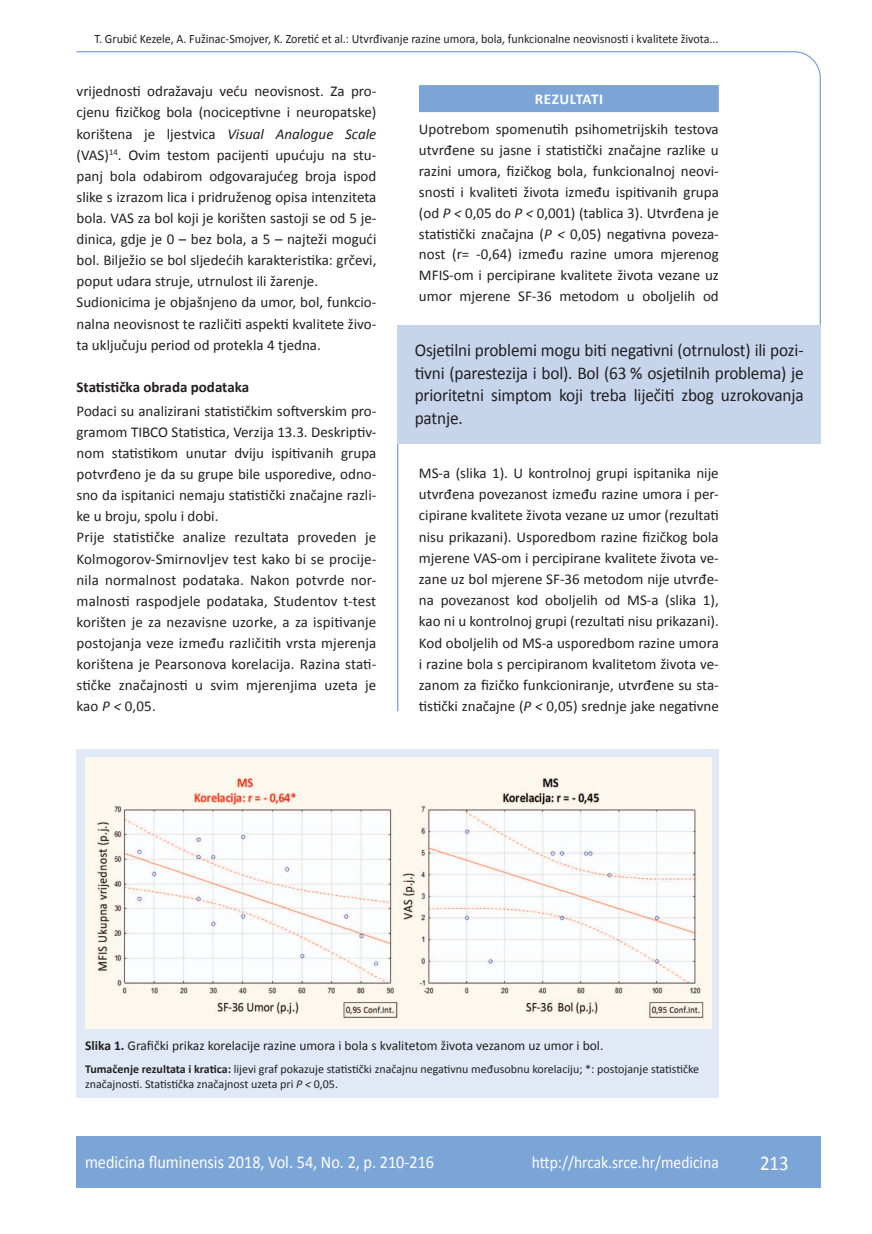
<style>
.page{position:relative;width:872px;height:1234px;background:#fff}
.page>*{position:absolute;margin:0;border:0;box-sizing:border-box;transform-origin:0 0}
.t1{font:21px "Calibri";color:#fff;scale:.9 1}
.t2{font:18px/22.5px "Calibri";letter-spacing:-.01em;color:#231f20;text-align:justify;scale:.96 1}
.t3{font:18px "Calibri";color:#fff;scale:.9 1}
.t4{font:17.25px "Calibri";color:#fff;scale:.9 1}
.t5{font:15px/21.1px "Calibri";color:#231f20}
.t6{font:700 15px "Calibri";color:#231f20}
.t7{font:700 15px "Calibri";letter-spacing:.035em;color:#fff}
.t8{font:13.5px "Calibri";color:#231f20}
.t9{font:12.75px "Calibri";color:#231f20;scale:.94 1}
.t10{font:12px/15px "Calibri";color:#231f20}
.s1{font-style:italic}
.s2{font-weight:700}
</style>
<div class="page">
<svg style="left:76px;top:51px;width:745px;height:275px"></svg>
<hr style="left:397px;top:444px;width:1px;height:267px;background:#7ca5d7">
<div style="left:77px;top:1135px;width:744px;height:51px;background:#7ca5d7"></div>
<div style="left:398px;top:325px;width:422px;height:119px;background:#c6d5ec"></div>
<div style="left:77px;top:748px;width:642px;height:349px;background:#e1e9f6"></div>
<img style="left:85px;top:757px;width:626px;height:271px">
<div style="left:419px;top:85px;width:300px;height:27px;background:#7ca5d7"></div>
<p class="t9" style="left:95px;top:30px;width:665px">T. Grubić Kezele, A. Fužinac-Smojver, K. Zoretić et al.: Utvrđivanje razine umora, bola, funkcionalne neovisnosti i kvalitete života...</p>
<p class="t5" style="left:77px;top:80px;width:301px">vrijednosti odražavaju veću neovisnost. Za pro&shy;cjenu fizičkog bola (nociceptivne i neuropatske) korištena je ljestvica <span class="s1">Visual Analogue Scale </span>(VAS)<sup>14</sup>. Ovim testom pacijenti upućuju na stu&shy;panj bola odabirom odgovarajućeg broja ispod slike s izrazom lica i pridruženog opisa intenziteta bola. VAS za bol koji je korišten sastoji se od 5 je&shy;dinica, gdje je 0 – bez bola, a 5 – najteži mogući bol. Bilježio se bol sljedećih karakteristika: grčevi, poput udara struje, utrnulost ili žarenje.<br>Sudionicima je objašnjeno da umor, bol, funkcio&shy;nalna neovisnost te različiti aspekti kvalitete živo&shy;ta uključuju period od protekla 4 tjedna.</p>
<p class="t6" style="left:77px;top:377px;width:174px">Statistička obrada podataka</p>
<p class="t5" style="left:77px;top:399px;width:301px">Podaci su analizirani statističkim softverskim pro&shy;gramom TIBCO Statistica, Verzija 13.3. Deskriptiv&shy;nom statistikom unutar dviju ispitivanih grupa potvrđeno je da su grupe bile usporedive, odno&shy;sno da ispitanici nemaju statistički značajne razli&shy;ke u broju, spolu i dobi.<br>Prije statističke analize rezultata proveden je Kolmogorov-Smirnovljev test kako bi se procije&shy;nila normalnost podataka. Nakon potvrde nor&shy;malnosti raspodjele podataka, Studentov t-test korišten je za nezavisne uzorke, a za ispitivanje postojanja veze između različitih vrsta mjerenja korištena je Pearsonova korelacija. Razina stati&shy;stičke značajnosti u svim mjerenjima uzeta je kao <span class="s1">P &lt;</span> 0,05.</p>
<p class="t7" style="left:535px;top:90px;width:70px">REZULTATI</p>
<p class="t5" style="left:419px;top:118px;width:301px;text-align:justify">Upotrebom spomenutih psihometrijskih testova utvrđene su jasne i statistički značajne razlike u razini umora, fizičkog bola, funkcionalnoj neovi&shy;snosti i kvaliteti života između ispitivanih grupa (od <span class="s1">P &lt;</span> 0,05 do <span class="s1">P &lt;</span> 0,001) (tablica 3). Utvrđena je statistički značajna (<span class="s1">P &lt;</span> 0,05) negativna poveza&shy;nost (r= -0,64) između razine umora mjerenog MFIS-om i percipirane kvalitete života vezane uz umor mjerene SF-36 metodom u oboljelih od</p>
<p class="t2" style="left:415px;top:338px;width:407px">Osjetilni problemi mogu biti negativni (otrnulost) ili pozi&shy;tivni (parestezija i bol). Bol (63 % osjetilnih problema) je prioritetni simptom koji treba liječiti zbog uzrokovanja patnje.</p>
<p class="t5" style="left:419px;top:461px;width:301px;text-align:justify">MS-a (slika 1). U kontrolnoj grupi ispitanika nije utvrđena povezanost između razine umora i per&shy;cipirane kvalitete života vezane uz umor (rezultati nisu prikazani). Usporedbom razine fizičkog bola mjerene VAS-om i percipirane kvalitete života ve&shy;zane uz bol mjerene SF-36 metodom nije utvrđe&shy;na povezanost kod oboljelih od MS-a (slika 1), kao ni u kontrolnoj grupi (rezultati nisu prikazani).<br>Kod oboljelih od MS-a usporedbom razine umora i razine bola s percipiranom kvalitetom života ve&shy;zanom za fizičko funkcioniranje, utvrđene su sta&shy;tistički značajne (<span class="s1">P &lt;</span> 0,05) srednje jake negativne</p>
<p class="t8" style="left:85px;top:1036px;width:520px"><span class="s2">Slika 1.</span> Grafički prikaz korelacije razine umora i bola s kvalitetom života vezanom uz umor i bol.</p>
<p class="t10" style="left:85px;top:1060px;width:615px"><span class="s2">Tumačenje rezultata i kratica:</span> lijevi graf pokazuje statistički značajnu negativnu međusobnu korelaciju; *: postojanje statističke značajnosti. Statistička značajnost uzeta pri <span class="s1">P &lt;</span> 0,05.</p>
<p class="t3" style="left:85px;top:1150px;width:389px">medicina fluminensis 2018, Vol. 54, No. 2, p. 210-216</p>
<p class="t4" style="left:532px;top:1151px;width:209px">http://hrcak.srce.hr/medicina</p>
<h1 class="t1" style="left:760px;top:1149px;width:33px">213</h1>
</div>
